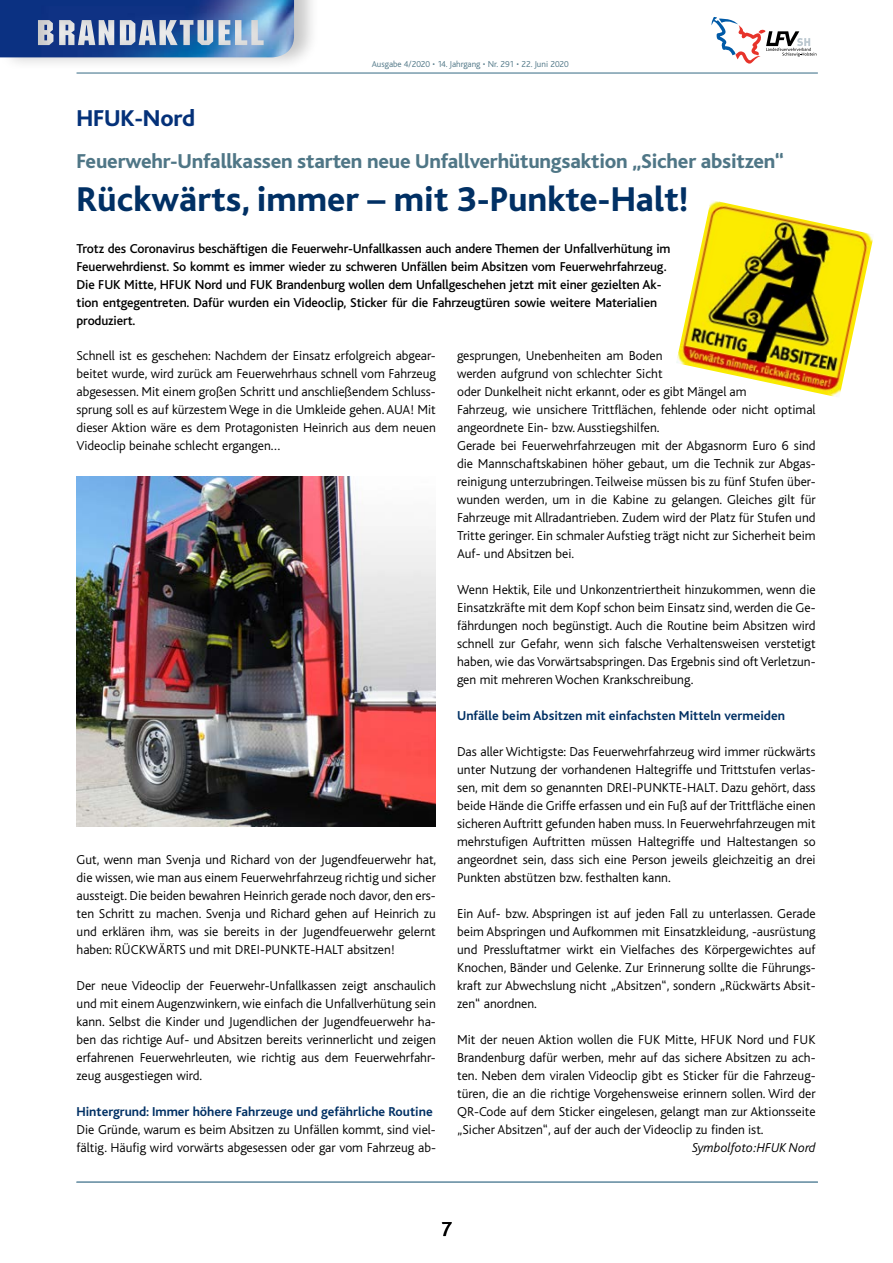
<style>
.page{position:relative;width:893px;height:1263px;background:#fff}
.page>*{position:absolute;margin:0;border:0;box-sizing:border-box;transform-origin:0 0}
.t1{font:800 36px "Bliss";color:#013064}
.t2{font:800 24px "Bliss";letter-spacing:-.01em;color:#043179}
.t3{font:800 21px "Bliss";letter-spacing:-.01em;color:#4f7686}
.t4{font:500 21px "Bliss";color:#000}
.t5{font:300 13.5px/18px "Bliss";color:#000;text-align:justify}
.t6{font:500 13.5px/18px "Bliss";letter-spacing:-.01em;color:#000}
.t7{font:700 13.5px "Bliss";color:#013064}
.t8{font:italic 300 13.5px "Bliss";color:#000}
.t9{font:300 9px "Bliss";color:#4f7686}
</style>
<div class="page">
<hr style="left:77px;top:1181px;width:741px;height:2px;background:#789bad">
<hr style="left:77px;top:72px;width:741px;height:2px;background:#789bad">
<svg style="left:711px;top:17px;width:105px;height:47px"></svg>
<div style="left:0;top:0;width:320px;height:71px;background:#000;opacity:.22"></div>
<img style="left:0;top:0;width:294px;height:57px">
<img style="left:676px;top:201px;width:197px;height:196px">
<img style="left:77px;top:476px;width:358px;height:350px">
<p class="t9" style="left:372px;top:59px;width:199px">Ausgabe 4/2020 • 14. Jahrgang • Nr. 291 • 22. Juni 2020</p>
<h2 class="t2" style="left:77px;top:106px;width:120px">HFUK-Nord</h2>
<h3 class="t3" style="left:77px;top:150px;width:709px">Feuerwehr-Unfallkassen starten neue Unfallverhütungsaktion „Sicher absitzen“</h3>
<h1 class="t1" style="left:77px;top:181px;width:613px">Rückwärts, immer – mit 3-Punkte-Halt!</h1>
<p class="t6" style="left:77px;top:240px;width:596px">Trotz des Coronavirus beschäftigen die Feuerwehr-Unfallkassen auch andere Themen der Unfallverhütung im Feuerwehrdienst. So kommt es immer wieder zu schweren Unfällen beim Absitzen vom Feuerwehrfahrzeug.<br>Die FUK Mitte, HFUK Nord und FUK Brandenburg wollen dem Unfallgeschehen jetzt mit einer gezielten Ak&shy;tion entgegentreten. Dafür wurden ein Videoclip, Sticker für die Fahrzeugtüren sowie weitere Materialien produziert.</p>
<p class="t5" style="left:77px;top:347px;width:361px">Schnell ist es geschehen: Nachdem der Einsatz erfolgreich abgear&shy;beitet wurde, wird zurück am Feuerwehrhaus schnell vom Fahrzeug abgesessen. Mit einem großen Schritt und anschließendem Schluss&shy;sprung soll es auf kürzestem Wege in die Umkleide gehen. AUA! Mit dieser Aktion wäre es dem Protagonisten Heinrich aus dem neuen Videoclip beinahe schlecht ergangen…</p>
<p class="t5" style="left:77px;top:851px;width:361px">Gut, wenn man Svenja und Richard von der Jugendfeuerwehr hat, die wissen, wie man aus einem Feuerwehrfahrzeug richtig und sicher aussteigt. Die beiden bewahren Heinrich gerade noch davor, den ers&shy;ten Schritt zu machen. Svenja und Richard gehen auf Heinrich zu und erklären ihm, was sie bereits in der Jugendfeuerwehr gelernt haben: RÜCKWÄRTS und mit DREI-PUNKTE-HALT absitzen!</p>
<p class="t5" style="left:77px;top:977px;width:361px">Der neue Videoclip der Feuerwehr-Unfallkassen zeigt anschaulich und mit einem Augenzwinkern, wie einfach die Unfallverhütung sein kann. Selbst die Kinder und Jugendlichen der Jugendfeuerwehr ha&shy;ben das richtige Auf- und Absitzen bereits verinnerlicht und zeigen erfahrenen Feuerwehrleuten, wie richtig aus dem Feuerwehrfahr&shy;zeug ausgestiegen wird.</p>
<p class="t7" style="left:77px;top:1105px;width:358px">Hintergrund: Immer höhere Fahrzeuge und gefährliche Routine</p>
<p class="t5" style="left:77px;top:1121px;width:361px">Die Gründe, warum es beim Absitzen zu Unfällen kommt, sind viel&shy;fältig. Häufig wird vorwärts abgesessen oder gar vom Fahrzeug ab-</p>
<p class="t5" style="left:457px;top:347px;width:360px;text-align:left">gesprungen, Unebenheiten am Boden<br>werden aufgrund von schlechter Sicht<br>oder Dunkelheit nicht erkannt, oder es gibt Mängel am<br>Fahrzeug, wie unsichere Trittflächen, fehlende oder nicht optimal angeordnete Ein- bzw. Ausstiegshilfen.<br>Gerade bei Feuerwehrfahrzeugen mit der Abgasnorm Euro 6 sind die Mannschaftskabinen höher gebaut, um die Technik zur Abgas&shy;reinigung unterzubringen. Teilweise müssen bis zu fünf Stufen über&shy;wunden werden, um in die Kabine zu gelangen. Gleiches gilt für Fahrzeuge mit Allradantrieben. Zudem wird der Platz für Stufen und Tritte geringer. Ein schmaler Aufstieg trägt nicht zur Sicherheit beim Auf- und Absitzen bei.</p>
<p class="t5" style="left:457px;top:581px;width:360px">Wenn Hektik, Eile und Unkonzentriertheit hinzukommen, wenn die Einsatzkräfte mit dem Kopf schon beim Einsatz sind, werden die Ge&shy;fährdungen noch begünstigt. Auch die Routine beim Absitzen wird schnell zur Gefahr, wenn sich falsche Verhaltensweisen verstetigt haben, wie das Vorwärtsabspringen. Das Ergebnis sind oft Verletzun&shy;gen mit mehreren Wochen Krankschreibung.</p>
<p class="t7" style="left:457px;top:708px;width:329px">Unfälle beim Absitzen mit einfachsten Mitteln vermeiden</p>
<p class="t5" style="left:457px;top:743px;width:360px">Das aller Wichtigste: Das Feuerwehrfahrzeug wird immer rückwärts unter Nutzung der vorhandenen Haltegriffe und Trittstufen verlas&shy;sen, mit dem so genannten DREI-PUNKTE-HALT. Dazu gehört, dass beide Hände die Griffe erfassen und ein Fuß auf der Trittfläche einen sicheren Auftritt gefunden haben muss. In Feuerwehrfahrzeugen mit mehrstufigen Auftritten müssen Haltegriffe und Haltestangen so angeordnet sein, dass sich eine Person jeweils gleichzeitig an drei Punkten abstützen bzw. festhalten kann.</p>
<p class="t5" style="left:457px;top:905px;width:360px">Ein Auf- bzw. Abspringen ist auf jeden Fall zu unterlassen. Gerade beim Abspringen und Aufkommen mit Einsatzkleidung, -ausrüstung und Pressluftatmer wirkt ein Vielfaches des Körpergewichtes auf Knochen, Bänder und Gelenke. Zur Erinnerung sollte die Führungs&shy;kraft zur Abwechslung nicht „Absitzen“, sondern „Rückwärts Absit&shy;zen“ anordnen.</p>
<p class="t5" style="left:457px;top:1031px;width:360px">Mit der neuen Aktion wollen die FUK Mitte, HFUK Nord und FUK Brandenburg dafür werben, mehr auf das sichere Absitzen zu ach&shy;ten. Neben dem viralen Videoclip gibt es Sticker für die Fahrzeug&shy;türen, die an die richtige Vorgehensweise erinnern sollen. Wird der QR-Code auf dem Sticker eingelesen, gelangt man zur Aktionsseite „Sicher Absitzen“, auf der auch der Videoclip zu finden ist.</p>
<p class="t8" style="left:692px;top:1140px;width:125px">Symbolfoto:HFUK Nord</p>
<h3 class="t4" style="left:441px;top:1218px;width:13px">7</h3>
</div>
